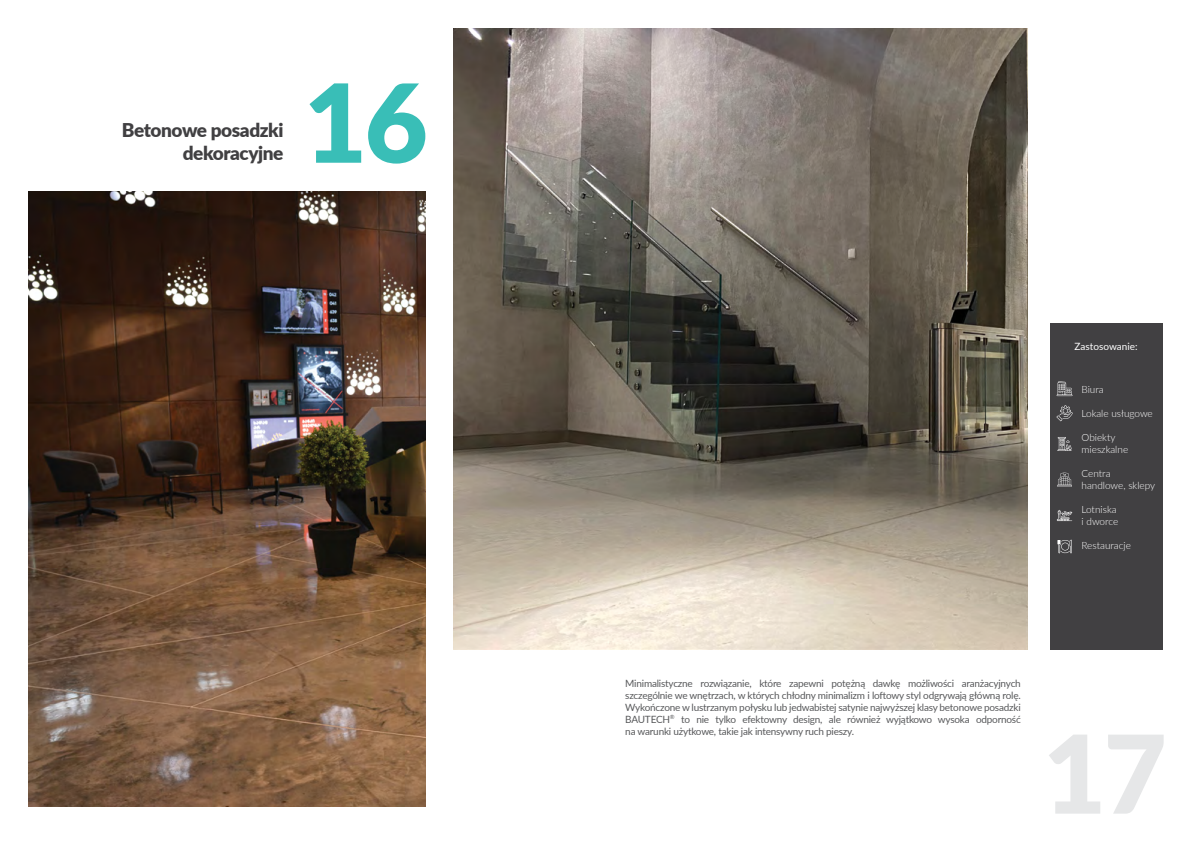
<style>
.page{position:relative;width:1191px;height:842px;background:#fff}
.page>*{position:absolute;margin:0;border:0;box-sizing:border-box;transform-origin:0 0}
.t1{font:900 108.8px "Lato";color:#39beb7}
.t2{font:900 108.4px "Lato";color:#e6e7e8}
.t3{font:900 19px/22.8px "Lato";letter-spacing:-.02em;color:#414042;text-align:right}
.t4{font:10px/12px "Lato";letter-spacing:-.02em;color:#58595b;text-align:justify}
.t5{font:300 10px/12px "Lato";color:#fff}
.t6{font:10px "Lato";color:#fff}
</style>
<div class="page">
<img style="left:28px;top:191px;width:397px;height:615px">
<img style="left:454px;top:28px;width:133px;height:622px">
<div style="left:1049px;top:323px;width:113px;height:327px;background:#414042"></div>
<img style="left:587px;top:28px;width:441px;height:622px">
<svg style="left:1056px;top:405px;width:16px;height:16px"></svg>
<svg style="left:1057px;top:473px;width:15px;height:14px"></svg>
<svg style="left:1057px;top:539px;width:14px;height:15px"></svg>
<svg style="left:1057px;top:437px;width:15px;height:14px"></svg>
<svg style="left:1057px;top:510px;width:15px;height:11px"></svg>
<svg style="left:1056px;top:381px;width:16px;height:15px"></svg>
<h3 class="t3" style="left:122px;top:118px;width:163px">Betonowe posadzki dekoracyjne</h3>
<h1 class="t1" style="left:304px;top:41px;width:125px">16</h1>
<p class="t6" style="left:1074px;top:339px;width:64px">Zastosowanie:</p>
<p class="t5" style="left:1081px;top:383px;width:24px">Biura</p>
<p class="t5" style="left:1081px;top:407px;width:73px">Lokale usługowe</p>
<p class="t5" style="left:1081px;top:431px;width:48px">Obiekty mieszkalne</p>
<p class="t5" style="left:1081px;top:467px;width:75px">Centra handlowe, sklepy</p>
<p class="t5" style="left:1081px;top:503px;width:38px">Lotniska i dworce</p>
<p class="t5" style="left:1081px;top:539px;width:51px">Restauracje</p>
<p class="t4" style="left:625px;top:677px;width:397px">Minimalistyczne rozwiązanie, które zapewni potężną dawkę możliwości aranżacyjnych szczególnie we wnętrzach, w których chłodny minimalizm i loftowy styl odgrywają główną rolę.<br>Wykończone w lustrzanym połysku lub jedwabistej satynie najwyższej klasy betonowe posadzki BAUTECH<sup>®</sup> to nie tylko efektowny design, ale również wyjątkowo wysoka odporność na warunki użytkowe, takie jak intensywny ruch pieszy.</p>
<h2 class="t2" style="left:1043px;top:692px;width:125px">17</h2>
</div>
